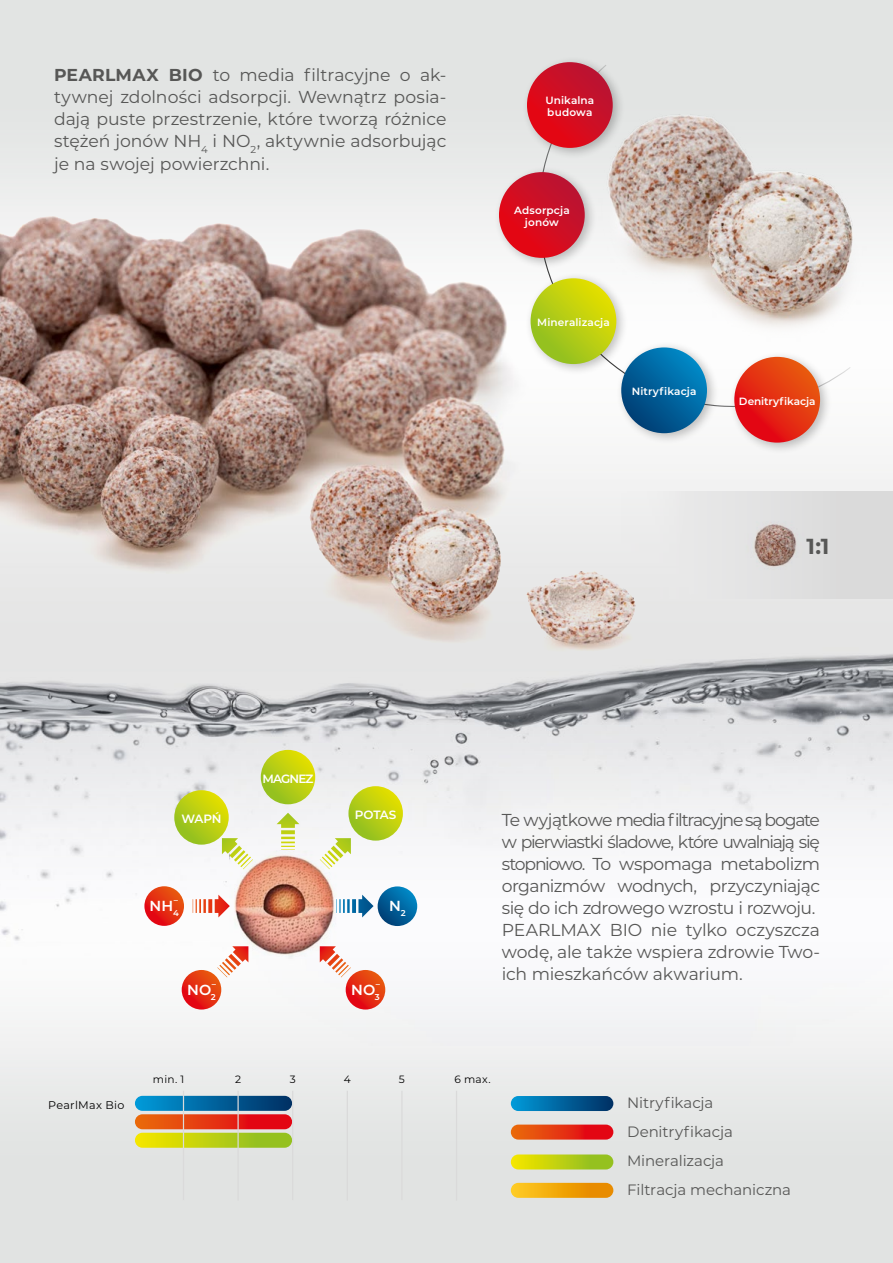
<style>
.page{position:relative;width:893px;height:1263px;background:#fff}
.page>*{position:absolute;margin:0;border:0;box-sizing:border-box;transform-origin:0 0}
.t1{font:700 21.75px "Montserrat";color:#575756}
.t2{font:17.25px/22px "Montserrat";letter-spacing:-.03em;color:#575756;text-align:justify}
.t3{font:15px/29.2px "Montserrat";letter-spacing:-.005em;color:#575756}
.t4{font:600 14.55px "Montserrat";color:#fff}
.t5{font:600 12px "Montserrat";letter-spacing:-.06em;color:#fff}
.t6{font:11.1px "Montserrat";letter-spacing:.025em;color:#000}
.t7{font:10.65px "Montserrat";letter-spacing:.025em;color:#000}
.t8{font:600 10.5px/11.6px "Montserrat";letter-spacing:.01em;color:#fff}
.t9{font:600 10.5px "Montserrat";letter-spacing:-.01em;color:#fff}
.t10{font:600 8.55px/13.2px "Montserrat";color:#fff}
.s1{font-weight:700}
</style>
<div class="page">
<img style="left:0;top:0;width:893px;height:1263px">
<img style="left:0;top:812px;width:893px;height:234px">
<img style="left:0;top:171px;width:893px;height:641px">
<div style="left:621px;top:491px;width:272px;height:108px;background:#e4e4e4"></div>
<svg style="left:531px;top:63px;width:321px;height:348px"></svg>
<div style="left:521px;top:56px;width:104px;height:104px;background:#000;opacity:.25"></div>
<svg style="left:527px;top:62px;width:86px;height:86px;background:#d50d20"></svg>
<div style="left:493px;top:166px;width:104px;height:104px;background:#000;opacity:.25"></div>
<svg style="left:499px;top:172px;width:86px;height:86px;background:#d30d21"></svg>
<div style="left:525px;top:272px;width:104px;height:104px;background:#000;opacity:.25"></div>
<svg style="left:531px;top:278px;width:85px;height:86px;background:#aac819"></svg>
<div style="left:615px;top:341px;width:104px;height:104px;background:#000;opacity:.25"></div>
<svg style="left:621px;top:347px;width:86px;height:86px;background:#01609a"></svg>
<div style="left:728px;top:350px;width:105px;height:105px;background:#000;opacity:.25"></div>
<svg style="left:734px;top:357px;width:86px;height:86px;background:#e42f13"></svg>
<img style="left:567px;top:78px;width:326px;height:285px">
<svg style="left:135px;top:1096px;width:157px;height:15px;background:#02659e"></svg>
<svg style="left:135px;top:1114px;width:157px;height:15px;background:#e53415"></svg>
<svg style="left:135px;top:1133px;width:157px;height:15px;background:#bdd014"></svg>
<hr style="left:183px;top:1091px;width:1px;height:109px;background:#dadada">
<hr style="left:401px;top:1091px;width:2px;height:109px;background:#dadada">
<hr style="left:456px;top:1091px;width:1px;height:109px;background:#dadada">
<hr style="left:292px;top:1091px;width:1px;height:109px;background:#dadada">
<hr style="left:347px;top:1091px;width:1px;height:109px;background:#dadada">
<hr style="left:237px;top:1091px;width:2px;height:109px;background:#dadada">
<svg style="left:511px;top:1096px;width:102px;height:15px"></svg>
<svg style="left:511px;top:1124px;width:102px;height:15px"></svg>
<svg style="left:511px;top:1154px;width:102px;height:15px"></svg>
<svg style="left:511px;top:1183px;width:102px;height:15px"></svg>
<img style="left:230px;top:850px;width:111px;height:112px">
<svg style="left:193px;top:895px;width:37px;height:22px"></svg>
<svg style="left:336px;top:895px;width:38px;height:22px"></svg>
<svg style="left:222px;top:838px;width:31px;height:31px"></svg>
<svg style="left:320px;top:838px;width:31px;height:31px"></svg>
<svg style="left:277px;top:813px;width:22px;height:37px"></svg>
<svg style="left:217px;top:946px;width:31px;height:31px"></svg>
<svg style="left:320px;top:946px;width:31px;height:31px"></svg>
<svg style="left:174px;top:790px;width:55px;height:55px;background:#bbcf18"></svg>
<svg style="left:261px;top:750px;width:54px;height:54px;background:#bace12"></svg>
<svg style="left:348px;top:786px;width:55px;height:55px;background:#bbcf18"></svg>
<svg style="left:144px;top:886px;width:40px;height:40px"></svg>
<svg style="left:182px;top:970px;width:39px;height:39px"></svg>
<svg style="left:346px;top:970px;width:39px;height:39px"></svg>
<svg style="left:378px;top:886px;width:39px;height:40px"></svg>
<img style="left:754px;top:522px;width:47px;height:48px">
<p class="t2" style="left:54px;top:64px;width:394px"><span class="s1">PEARLMAX BIO</span> to media filtracyjne o ak&shy;tywnej zdolności adsorpcji. Wewnątrz posia&shy;dają puste przestrzenie, które tworzą różnice stężeń jonów NH<sub>4</sub> i NO<sub>2</sub>, aktywnie adsorbując je na swojej powierzchni.</p>
<p class="t8" style="left:545px;top:94px;width:50px">Unikalna budowa</p>
<p class="t8" style="left:514px;top:204px;width:57px;text-align:center">Adsorpcja jonów</p>
<p class="t8" style="left:537px;top:316px;width:74px">Mineralizacja</p>
<p class="t8" style="left:632px;top:385px;width:66px">Nitryfikacja</p>
<p class="t9" style="left:739px;top:394px;width:78px">Denitryfikacja</p>
<p class="t1" style="left:807px;top:531px;width:24px">1:1</p>
<p class="t5" style="left:181px;top:810px;width:42px">WAPŃ</p>
<p class="t4" style="left:150px;top:896px;width:25px">NH</p>
<p class="t10" style="left:173px;top:893px;width:7px">–<br>4</p>
<p class="t5" style="left:262px;top:770px;width:53px">MAGNEZ</p>
<p class="t5" style="left:355px;top:806px;width:43px">POTAS</p>
<p class="t4" style="left:389px;top:896px;width:18px">N<sub>2</sub></p>
<p class="t4" style="left:187px;top:980px;width:26px">NO</p>
<p class="t10" style="left:211px;top:977px;width:7px">–<br>2</p>
<p class="t4" style="left:351px;top:980px;width:26px">NO</p>
<p class="t10" style="left:375px;top:977px;width:7px">–<br>3</p>
<p class="t2" style="left:502px;top:808px;width:320px;text-align:left">Te wyjątkowe media filtracyjne są bogate w pierwiastki śladowe, które uwalniają się stopniowo. To wspomaga metabolizm organizmów wodnych, przyczyniając się do ich zdrowego wzrostu i rozwoju.<br>PEARLMAX BIO nie tylko oczyszcza wodę, ale także wspiera zdrowie Two&shy;ich mieszkańców akwarium.</p>
<p class="t7" style="left:153px;top:1072px;width:33px">min. 1</p>
<p class="t7" style="left:235px;top:1072px;width:8px">2</p>
<p class="t7" style="left:290px;top:1072px;width:7px">3</p>
<p class="t7" style="left:344px;top:1072px;width:8px">4</p>
<p class="t7" style="left:399px;top:1072px;width:7px">5</p>
<p class="t7" style="left:454px;top:1072px;width:38px">6 max.</p>
<p class="t6" style="left:48px;top:1097px;width:78px">PearlMax Bio</p>
<p class="t3" style="left:627px;top:1087px;width:165px">Nitryfikacja<br>Denitryfikacja<br>Mineralizacja<br>Filtracja mechaniczna</p>
</div>
